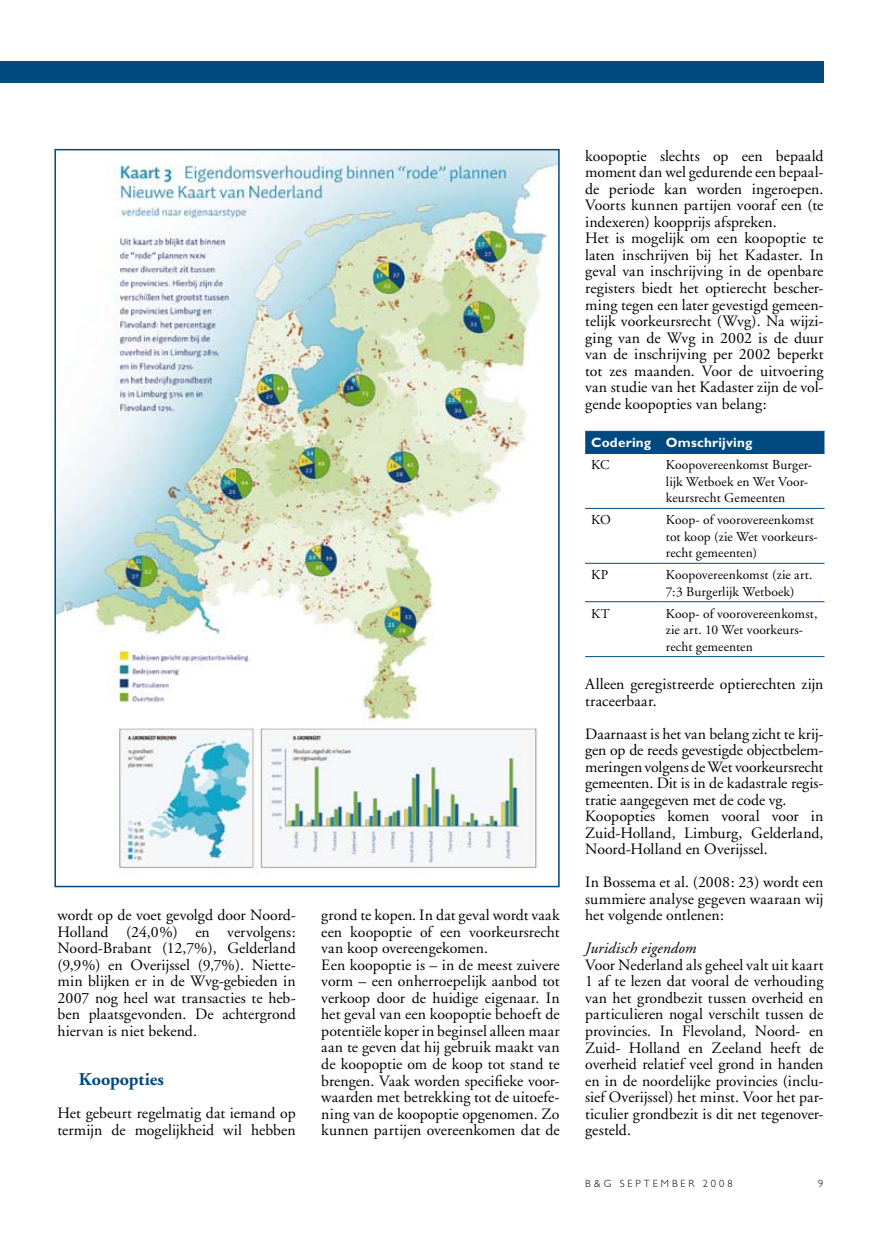
<style>
.page{position:relative;width:881px;height:1251px;background:#fff}
.page>*{position:absolute;margin:0;border:0;box-sizing:border-box;transform-origin:0 0}
.t1{font:700 18px "Adobe Garamond";color:#004a7f}
.t2{font:15.75px/16.5px "Adobe Garamond";color:#000}
.t3{font:italic 15.75px "Adobe Garamond";letter-spacing:.005em;color:#000}
.t4{font:13.5px/16.5px "Adobe Garamond";letter-spacing:.005em;color:#000}
.t5{font:700 13.5px "Gill Sans";letter-spacing:.015em;color:#fff}
.t6{font:300 10.5px "Gill Sans";letter-spacing:.28em;color:#000}
</style>
<div class="page">
<div style="left:585px;top:432px;width:239px;height:21px;background:#004a7f"></div>
<hr style="left:585px;top:431px;width:74px;height:1px;background:#004a7f">
<hr style="left:659px;top:431px;width:165px;height:1px;background:#004a7f">
<hr style="left:585px;top:453px;width:74px;height:1px;background:#004a7f">
<hr style="left:659px;top:453px;width:165px;height:1px;background:#004a7f">
<hr style="left:585px;top:508px;width:74px;height:1px;background:#004a7f">
<hr style="left:659px;top:508px;width:165px;height:1px;background:#004a7f">
<hr style="left:585px;top:563px;width:74px;height:1px;background:#004a7f">
<hr style="left:659px;top:563px;width:165px;height:1px;background:#004a7f">
<hr style="left:585px;top:601px;width:74px;height:1px;background:#004a7f">
<hr style="left:659px;top:601px;width:165px;height:1px;background:#004a7f">
<hr style="left:585px;top:656px;width:74px;height:1px;background:#004a7f">
<hr style="left:659px;top:656px;width:165px;height:1px;background:#004a7f">
<img style="left:57px;top:152px;width:499px;height:717px">
<div style="left:0;top:62px;width:823px;height:21px;background:#004a7f"></div>
<p class="t2" style="left:57px;top:907px;width:240px;text-align:justify">wordt op de voet gevolgd door Noord-Holland (24,0%) en vervolgens:<br>Noord-Brabant (12,7%), Gelderland (9,9%) en Overijssel (9,7%). Niette&shy;min blijken er in de Wvg-gebieden in 2007 nog heel wat transacties te heb&shy;ben plaatsgevonden. De achtergrond hiervan is niet bekend.</p>
<p class="t1" style="left:79px;top:1069px;width:87px">Koopopties</p>
<p class="t2" style="left:57px;top:1105px;width:240px">Het gebeurt regelmatig dat iemand op termijn de mogelijkheid wil hebben</p>
<p class="t2" style="left:321px;top:907px;width:240px">grond te kopen. In dat geval wordt vaak een koopoptie of een voorkeursrecht van koop overeengekomen.<br>Een koopoptie is – in de meest zuivere vorm – een onherroepelijk aanbod tot verkoop door de huidige eigenaar. In het geval van een koopoptie behoeft de potentiële koper in beginsel alleen maar aan te geven dat hij gebruik maakt van de koopoptie om de koop tot stand te brengen. Vaak worden specifieke voor&shy;waarden met betrekking tot de uitoefe&shy;ning van de koopoptie opgenomen. Zo kunnen partijen overeenkomen dat de</p>
<p class="t2" style="left:585px;top:148px;width:240px">koopoptie slechts op een bepaald moment dan wel gedurende een bepaal&shy;de periode kan worden ingeroepen.<br>Voorts kunnen partijen vooraf een (te indexeren) koopprijs afspreken.<br>Het is mogelijk om een koopoptie te laten inschrijven bij het Kadaster. In geval van inschrijving in de openbare registers biedt het optierecht bescher&shy;ming tegen een later gevestigd gemeen&shy;telijk voorkeursrecht (Wvg). Na wijzi&shy;ging van de Wvg in 2002 is de duur van de inschrijving per 2002 beperkt tot zes maanden. Voor de uitvoering van studie van het Kadaster zijn de vol&shy;gende koopopties van belang:</p>
<p class="t5" style="left:591px;top:435px;width:162px">Codering Omschrijving</p>
<p class="t4" style="left:591px;top:457px;width:20px">KC</p>
<p class="t4" style="left:665px;top:457px;width:148px">Koopovereenkomst Burger&shy;lijk Wetboek en Wet Voor&shy;keursrecht Gemeenten</p>
<p class="t4" style="left:591px;top:512px;width:21px">KO</p>
<p class="t4" style="left:665px;top:512px;width:153px">Koop- of voorovereenkomst tot koop (zie Wet voorkeurs&shy;recht gemeenten)</p>
<p class="t4" style="left:591px;top:567px;width:19px">KP</p>
<p class="t4" style="left:665px;top:567px;width:148px">Koopovereenkomst (zie art.<br>7:3 Burgerlijk Wetboek)</p>
<p class="t4" style="left:591px;top:605px;width:20px">KT</p>
<p class="t4" style="left:665px;top:605px;width:153px">Koop- of voorovereenkomst, zie art. 10 Wet voorkeurs&shy;recht gemeenten</p>
<p class="t2" style="left:585px;top:676px;width:240px">Alleen geregistreerde optierechten zijn traceerbaar.</p>
<p class="t2" style="left:585px;top:725px;width:240px">Daarnaast is het van belang zicht te krij&shy;gen op de reeds gevestigde objectbelem&shy;meringen volgens de Wet voorkeursrecht gemeenten. Dit is in de kadastrale regis&shy;tratie aangegeven met de code vg.<br>Koopopties komen vooral voor in Zuid-Holland, Limburg, Gelderland, Noord-Holland en Overijssel.</p>
<p class="t2" style="left:585px;top:874px;width:240px;text-align:justify">In Bossema et al. (2008: 23) wordt een summiere analyse gegeven waaraan wij het volgende ontlenen:</p>
<p class="t3" style="left:585px;top:939px;width:113px">Juridisch eigendom</p>
<p class="t2" style="left:585px;top:956px;width:240px;text-align:justify">Voor Nederland als geheel valt uit kaart 1 af te lezen dat vooral de verhouding van het grondbezit tussen overheid en particulieren nogal verschilt tussen de provincies. In Flevoland, Noord- en Zuid- Holland en Zeeland heeft de overheid relatief veel grond in handen en in de noordelijke provincies (inclu&shy;sief Overijssel) het minst. Voor het par&shy;ticulier grondbezit is dit net tegenover&shy;gesteld.</p>
<p class="t6" style="left:585px;top:1176px;width:149px">B&amp;G SEPTEMBER 2008</p>
<p class="t6" style="left:818px;top:1176px;width:7px">9</p>
</div>
